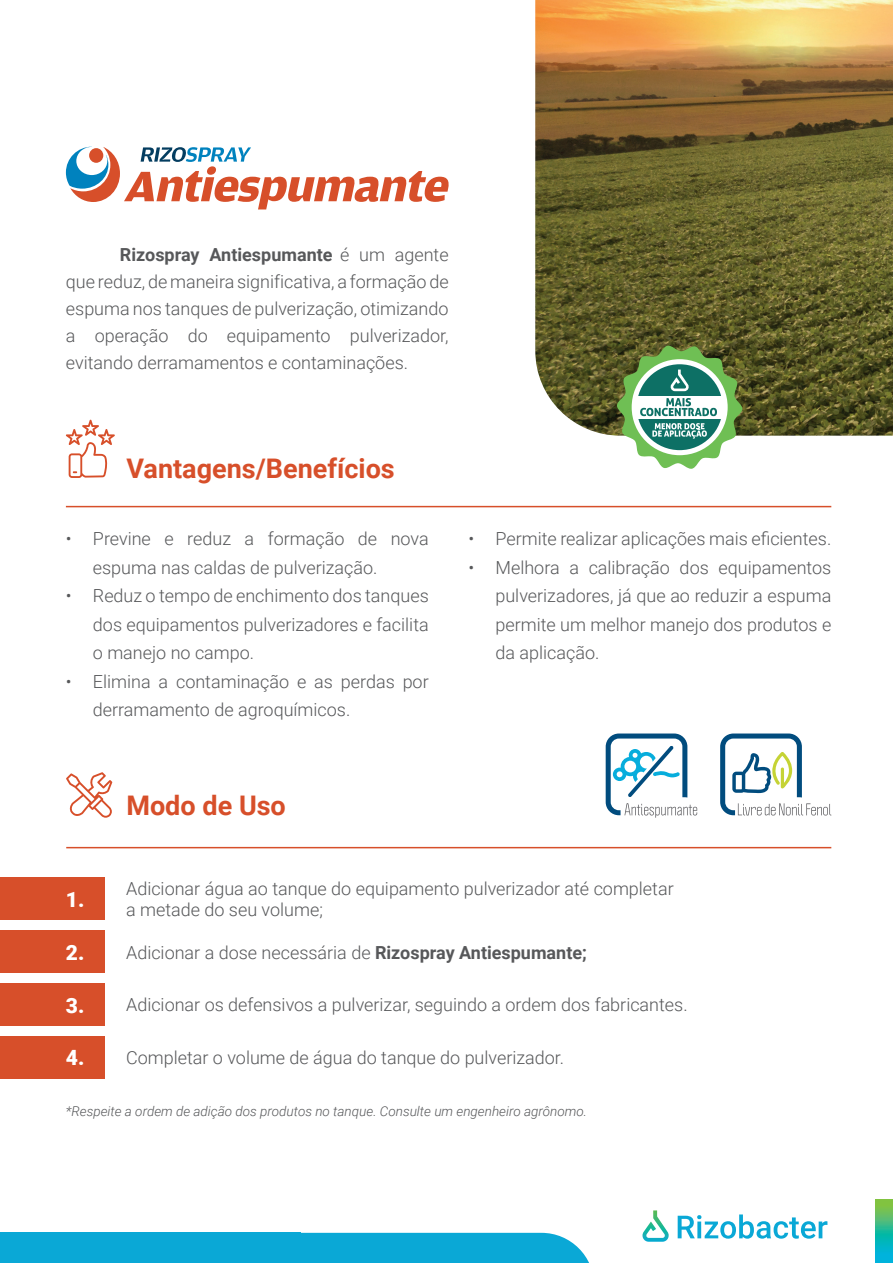
<style>
.page{position:relative;width:893px;height:1263px;background:#fff}
.page>*{position:absolute;margin:0;border:0;box-sizing:border-box;transform-origin:0 0}
.t1{font:700 27px "Roboto";color:#d74f2a}
.t2{font:900 21px "Roboto";color:#fff}
.t3{font:300 18px/28.5px "Roboto";color:#57585a}
.t4{font:italic 300 13.5px "Roboto";color:#57585a}
.s1{font-weight:700}
.s2{font-weight:900;font-size:21px;color:#fff}
</style>
<div class="page">
<svg style="left:66px;top:147px;width:383px;height:62px"></svg>
<img style="left:535px;top:0;width:358px;height:436px">
<svg style="left:66px;top:420px;width:49px;height:58px"></svg>
<hr style="left:66px;top:506px;width:765px;height:1px;background:#d74f2a">
<hr style="left:66px;top:847px;width:765px;height:1px;background:#d74f2a">
<div style="left:0;top:877px;width:104px;height:43px;background:#d74f2a"></div>
<div style="left:0;top:930px;width:104px;height:43px;background:#d74f2a"></div>
<div style="left:0;top:983px;width:104px;height:43px;background:#d74f2a"></div>
<div style="left:0;top:1036px;width:104px;height:43px;background:#d74f2a"></div>
<svg style="left:66px;top:772px;width:46px;height:46px"></svg>
<svg style="left:606px;top:733px;width:91px;height:85px"></svg>
<svg style="left:720px;top:733px;width:111px;height:82px"></svg>
<svg style="left:617px;top:345px;width:125px;height:124px"></svg>
<div style="left:0;top:1233px;width:301px;height:30px;background:#0aa8d6"></div>
<div style="left:301px;top:1233px;width:288px;height:30px;background:#0aa8d6"></div>
<svg style="left:678px;top:1214px;width:149px;height:25px"></svg>
<svg style="left:642px;top:1210px;width:27px;height:32px"></svg>
<svg style="left:876px;top:1199px;width:17px;height:64px"></svg>
<p class="t3" style="left:66px;top:240px;width:384px;line-height:27px;text-align:justify;text-indent:54px"><span class="s1">Rizospray Antiespumante</span> é um agente que reduz, de maneira significativa, a formação de espuma nos tanques de pulverização, otimizando a operação do equipamento pulverizador, evitando derramamentos e contaminações.</p>
<h1 class="t1" style="left:126px;top:449px;width:270px">Vantagens/Benefícios</h1>
<p class="t3" style="left:93px;top:524px;width:337px;text-indent:-27px">• Previne e reduz a formação de nova espuma nas caldas de pulverização.</p>
<p class="t3" style="left:93px;top:581px;width:337px;text-align:justify;text-indent:-27px">• Reduz o tempo de enchimento dos tanques dos equipamentos pulverizadores e facilita o manejo no campo.</p>
<p class="t3" style="left:93px;top:666px;width:337px;text-indent:-27px">• Elimina a contaminação e as perdas por derramamento de agroquímicos.</p>
<h1 class="t1" style="left:126px;top:787px;width:161px">Modo de Uso</h1>
<p class="t3" style="left:468px;top:524px;width:364px">• Permite realizar aplicações mais eficientes.</p>
<p class="t3" style="left:495px;top:552px;width:337px;text-align:justify;text-indent:-27px">• Melhora a calibração dos equipamentos pulverizadores, já que ao reduzir a espuma permite um melhor manejo dos produtos e da aplicação.</p>
<p class="t3" style="left:126px;top:877px;width:549px;line-height:21.6px">Adicionar água ao tanque do equipamento pulverizador até completar a metade do seu volume;</p>
<p class="t2" style="left:66px;top:884px;width:20px">1.</p>
<p class="t3" style="left:66px;top:937px;width:522px"><span class="s2">2.</span> Adicionar a dose necessária de <span class="s1">Rizospray Antiespumante;</span></p>
<p class="t3" style="left:66px;top:990px;width:623px"><span class="s2">3.</span> Adicionar os defensivos a pulverizar, seguindo a ordem dos fabricantes.</p>
<p class="t3" style="left:66px;top:1043px;width:500px"><span class="s2">4.</span> Completar o volume de água do tanque do pulverizador.</p>
<p class="t4" style="left:66px;top:1102px;width:523px">*Respeite a ordem de adição dos produtos no tanque. Consulte um engenheiro agrônomo.</p>
</div>
